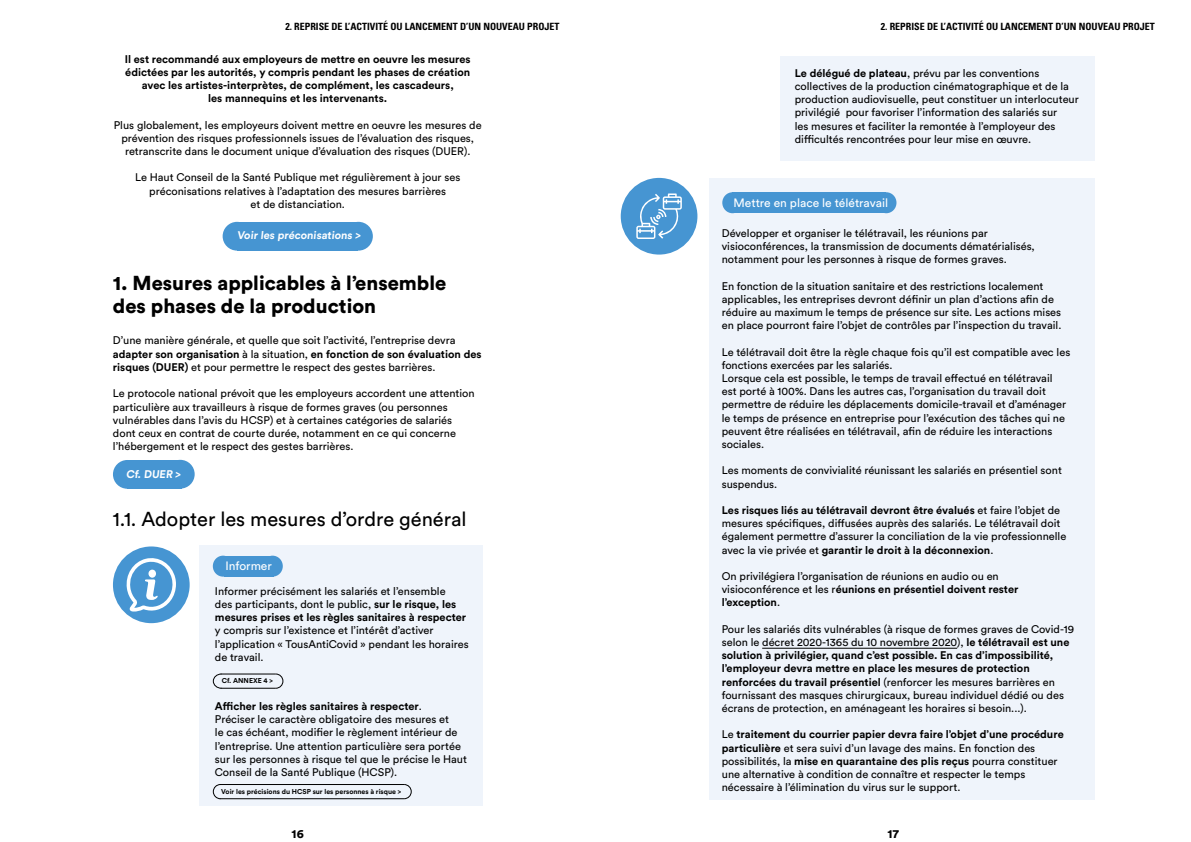
<style>
.page{position:relative;width:1191px;height:842px;background:#fff}
.page>*{position:absolute;margin:0;border:0;box-sizing:border-box;transform-origin:0 0}
.t1{font:900 20px/23px "Circular Std";color:#000}
.t2{font:20px "Circular Std";color:#000}
.t3{font:12px "Circular Std";color:#fff}
.t4{font:900 12px "Circular Std";color:#000}
.t5{font:11px/13.2px "Circular Std";color:#000}
.t6{font:700 11px/13.2px "Circular Std";color:#000;text-align:center}
.t7{font:700 11px "Circular Std";color:#fff}
.t8{font:700 condensed 10px "Univers LT Std";color:#000}
.t9{font:700 7px "Circular Std";color:#000}
.s1{font-weight:700}
</style>
<div class="page">
<div style="left:199px;top:546px;width:283px;height:260px;background:#eff4fb"></div>
<div style="left:223px;top:222px;width:28px;height:29px;background:#4695d2;border-radius:50%"></div>
<div style="left:237px;top:222px;width:120px;height:29px;background:#4695d2"></div>
<div style="left:344px;top:222px;width:29px;height:29px;background:#4695d2;border-radius:50%"></div>
<div style="left:213px;top:556px;width:20px;height:21px;background:#4695d2;border-radius:50%"></div>
<div style="left:224px;top:556px;width:50px;height:21px;background:#4695d2"></div>
<div style="left:262px;top:556px;width:21px;height:21px;background:#4695d2;border-radius:50%"></div>
<div style="left:113px;top:546px;width:77px;height:77px;background:#4695d2;border-radius:50%"></div>
<svg style="left:125px;top:555px;width:51px;height:57px"></svg>
<div style="left:148px;top:570px;width:8px;height:8px;background:#fff;border-radius:50%"></div>
<svg style="left:275px;top:673px;width:9px;height:16px"></svg>
<svg style="left:212px;top:673px;width:10px;height:16px"></svg>
<hr style="left:221px;top:688px;width:55px;height:1px;background:#000">
<hr style="left:221px;top:673px;width:55px;height:1px;background:#000">
<svg style="left:403px;top:784px;width:9px;height:16px"></svg>
<svg style="left:212px;top:784px;width:9px;height:16px"></svg>
<hr style="left:220px;top:798px;width:184px;height:1px;background:#000">
<hr style="left:220px;top:784px;width:184px;height:1px;background:#000">
<div style="left:113px;top:460px;width:29px;height:29px;background:#4695d2;border-radius:50%"></div>
<div style="left:127px;top:460px;width:55px;height:29px;background:#4695d2"></div>
<div style="left:166px;top:460px;width:29px;height:29px;background:#4695d2;border-radius:50%"></div>
<div style="left:780px;top:57px;width:314px;height:104px;background:#eff4fb"></div>
<div style="left:621px;top:178px;width:76px;height:77px;background:#4695d2;border-radius:50%"></div>
<svg style="left:636px;top:193px;width:46px;height:46px"></svg>
<div style="left:709px;top:178px;width:385px;height:621px;background:#eff4fb"></div>
<div style="left:722px;top:192px;width:20px;height:21px;background:#4695d2;border-radius:50%"></div>
<div style="left:732px;top:192px;width:154px;height:21px;background:#4695d2"></div>
<hr style="left:762px;top:648px;width:195px;height:1px;background:#000">
<div style="left:876px;top:192px;width:20px;height:21px;background:#4695d2;border-radius:50%"></div>
<p class="t8" style="left:285px;top:20px;width:276px">2. REPRISE DE L’ACTIVITÉ OU LANCEMENT D’UN NOUVEAU PROJET</p>
<p class="t8" style="left:881px;top:20px;width:276px">2. REPRISE DE L’ACTIVITÉ OU LANCEMENT D’UN NOUVEAU PROJET</p>
<p class="t5" style="left:794px;top:66px;width:285px"><span class="s1">Le délégué de plateau</span>, prévu par les conventions collectives de la production cinématographique et de la production audiovisuelle, peut constituer un interlocuteur privilégié pour favoriser l’information des salariés sur<br>les mesures et faciliter la remontée à l’employeur des difficultés rencontrées pour leur mise en œuvre.</p>
<p class="t6" style="left:125px;top:52px;width:347px">Il est recommandé aux employeurs de mettre en oeuvre les mesures édictées par les autorités, y compris pendant les phases de création avec les artistes-interprètes, de complément, les cascadeurs,<br>les mannequins et les intervenants.</p>
<p class="t5" style="left:114px;top:118px;width:369px;text-align:center">Plus globalement, les employeurs doivent mettre en oeuvre les mesures de prévention des risques professionnels issues de l’évaluation des risques, retranscrite dans le document unique d’évaluation des risques (DUER).</p>
<p class="t5" style="left:135px;top:171px;width:326px;text-align:center">Le Haut Conseil de la Santé Publique met régulièrement à jour ses préconisations relatives à l’adaptation des mesures barrières<br>et de distanciation.</p>
<p class="t7" style="left:237px;top:228px;width:126px">Voir les préconisations &gt;</p>
<p class="t3" style="left:733px;top:195px;width:156px">Mettre en place le télétravail</p>
<p class="t5" style="left:722px;top:226px;width:314px">Développer et organiser le télétravail, les réunions par visioconférences, la transmission de documents dématérialisés, notamment pour les personnes à risque de formes graves.</p>
<p class="t5" style="left:722px;top:279px;width:341px">En fonction de la situation sanitaire et des restrictions localement applicables, les entreprises devront définir un plan d’actions afin de réduire au maximum le temps de présence sur site. Les actions mises en place pourront faire l’objet de contrôles par l’inspection du travail.</p>
<p class="t5" style="left:722px;top:345px;width:350px">Le télétravail doit être la règle chaque fois qu’il est compatible avec les fonctions exercées par les salariés.<br>Lorsque cela est possible, le temps de travail effectué en télétravail<br>est porté à 100%. Dans les autres cas, l’organisation du travail doit permettre de réduire les déplacements domicile-travail et d’aménager le temps de présence en entreprise pour l’exécution des tâches qui ne peuvent être réalisées en télétravail, afin de réduire les interactions sociales.</p>
<p class="t5" style="left:722px;top:464px;width:342px">Les moments de convivialité réunissant les salariés en présentiel sont suspendus.</p>
<p class="t5" style="left:722px;top:503px;width:346px"><span class="s1">Les risques liés au télétravail devront être évalués</span> et faire l’objet de mesures spécifiques, diffusées auprès des salariés. Le télétravail doit également permettre d’assurer la conciliation de la vie professionnelle avec la vie privée et <span class="s1">garantir le droit à la déconnexion</span>.</p>
<p class="t5" style="left:722px;top:569px;width:298px">On privilégiera l’organisation de réunions en audio ou en visioconférence et les r<span class="s1">éunions en présentiel doivent rester l’exception</span>.</p>
<p class="t5" style="left:722px;top:622px;width:354px">Pour les salariés dits vulnérables (à risque de formes graves de Covid-19 selon le décret 2020-1365 du 10 novembre 2020), <span class="s1">le télétravail est une solution à privilégier, quand c’est possible. En cas d’impossibilité, l’employeur devra mettre en place les mesures de protection renforcées du travail présentiel</span> (renforcer les mesures barrières en fournissant des masques chirurgicaux, bureau individuel dédié ou des écrans de protection, en aménageant les horaires si besoin...).</p>
<p class="t5" style="left:722px;top:728px;width:343px">Le <span class="s1">traitement du courrier papier devra faire l’objet d’une procédure particulière</span> et sera suivi d’un lavage des mains. En fonction des possibilités, la <span class="s1">mise en quarantaine des plis reçus</span> pourra constituer une alternative à condition de connaître et respecter le temps nécessaire à l’élimination du virus sur le support.</p>
<h1 class="t1" style="left:113px;top:271px;width:335px">1. Mesures applicables à l’ensemble des phases de la production</h1>
<p class="t5" style="left:113px;top:334px;width:370px">D’une manière générale, et quelle que soit l’activité, l’entreprise devra <span class="s1">adapter son organisation</span> à la situation, <span class="s1">en fonction de son évaluation des risques (DUER)</span> et pour permettre le respect des gestes barrières.</p>
<p class="t5" style="left:113px;top:387px;width:363px">Le protocole national prévoit que les employeurs accordent une attention particulière aux travailleurs à risque de formes graves (ou personnes vulnérables dans l’avis du HCSP) et à certaines catégories de salariés dont ceux en contrat de courte durée, notamment en ce qui concerne l’hébergement et le respect des gestes barrières.</p>
<p class="t7" style="left:126px;top:466px;width:58px">Cf. DUER &gt;</p>
<h1 class="t2" style="left:113px;top:507px;width:355px">1.1. Adopter les mesures d’ordre général</h1>
<p class="t3" style="left:225px;top:558px;width:48px">Informer</p>
<p class="t5" style="left:215px;top:584px;width:253px">Informer précisément les salariés et l’ensemble<br>des participants, dont le public, <span class="s1">sur le risque, les mesures prises et les règles sanitaires à respecter</span></p>
<p class="t5" style="left:215px;top:624px;width:255px">y compris sur l’existence et l’intérêt d’activer l’application « TousAntiCovid » pendant les horaires de travail.</p>
<p class="t9" style="left:222px;top:676px;width:53px">Cf. ANNEXE 4 &gt;</p>
<p class="t5" style="left:215px;top:699px;width:253px"><span class="s1">Afficher les règles sanitaires à respecter</span>.<br>Préciser le caractère obligatoire des mesures et<br>le cas échéant, modifier le règlement intérieur de l’entreprise. Une attention particulière sera portée sur les personnes à risque tel que le précise le Haut Conseil de la Santé Publique (HCSP).</p>
<p class="t9" style="left:221px;top:787px;width:181px">Voir les précisions du HCSP sur les personnes à risque &gt;</p>
<p class="t4" style="left:292px;top:825px;width:14px">16</p>
<p class="t4" style="left:887px;top:825px;width:13px">17</p>
</div>
